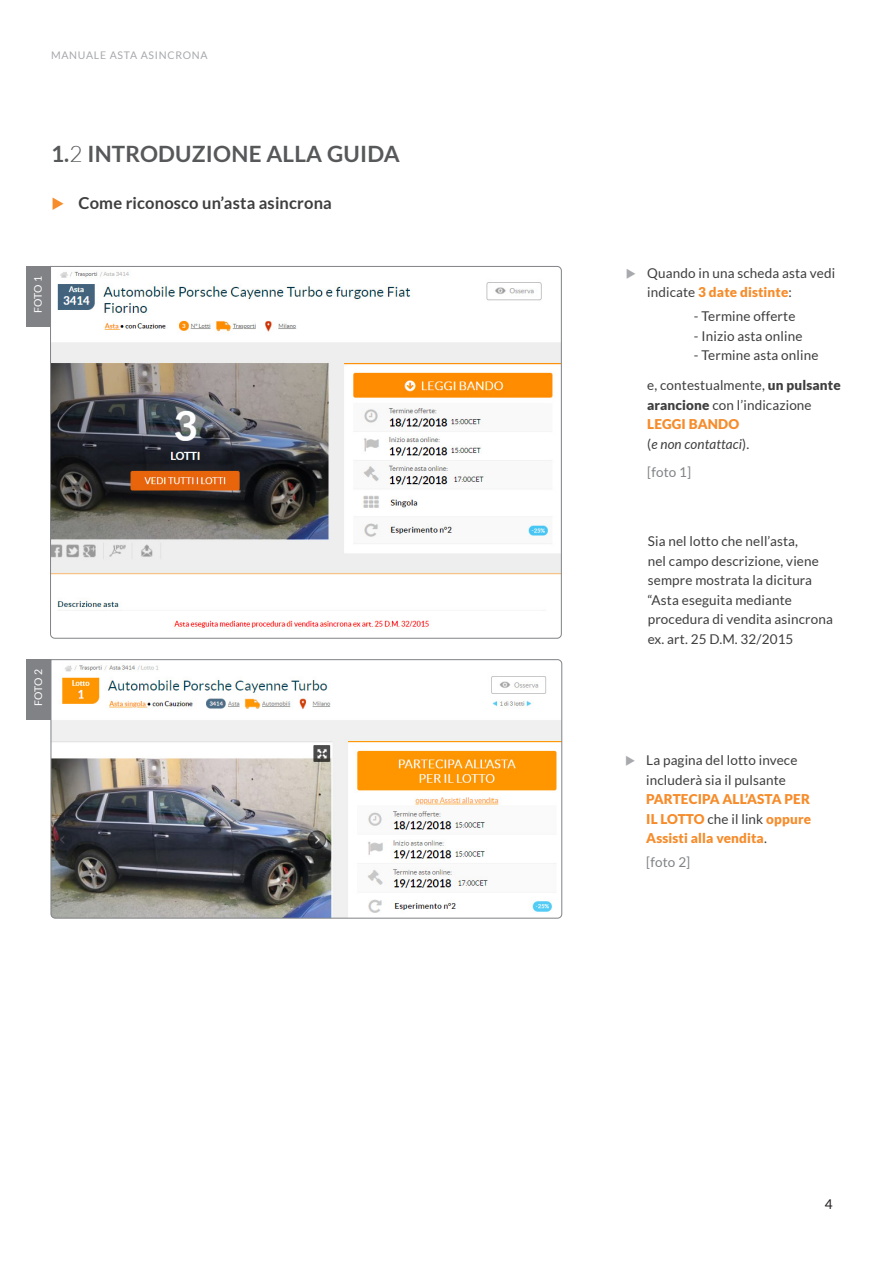
<style>
.page{position:relative;width:893px;height:1263px;background:#fff}
.page>*{position:absolute;margin:0;border:0;box-sizing:border-box;transform-origin:0 0}
.t1{font:700 22.5px "Lato";letter-spacing:.01em;color:#57585a}
.t2{font:700 16.5px "Lato";letter-spacing:.01em;color:#3e3e3f}
.t3{font:13.5px/19.5px "Lato";letter-spacing:.01em;color:#3e3e3f}
.t4{font:900 13.5px/19.5px "Lato";letter-spacing:.01em;color:#f68c2b;text-align:justify}
.t5{font:13.5px "Lato";letter-spacing:.01em;color:#808285}
.t6{font:13.5px "Lato";color:#231f20}
.t7{font:10.5px "Lato";letter-spacing:.07em;color:#a8a9ad}
.t8{font:10.5px "Lato";letter-spacing:-.02em;color:#fff}
.s1{font-weight:300}
.s2{font-weight:900;color:#f68c2b}
.s3{font-weight:900}
.s4{font-style:italic}
.s5{font-weight:400;color:#3e3e3f}
</style>
<div class="page">
<svg style="left:50px;top:266px;width:512px;height:373px"></svg>
<div style="left:26px;top:266px;width:24px;height:61px;background:#808285"></div>
<img style="left:50px;top:659px;width:513px;height:260px">
<div style="left:27px;top:659px;width:24px;height:61px;background:#808285"></div>
<p class="t7" style="left:51px;top:50px;width:158px">MANUALE ASTA ASINCRONA</p>
<h1 class="t1" style="left:51px;top:140px;width:350px">1.<span class="s1">2</span> INTRODUZIONE ALLA GUIDA</h1>
<p class="t2" style="left:79px;top:193px;width:255px">Come riconosco un’asta asincrona</p>
<p class="t8" style="left:32px;top:313px;width:39px;rotate:-90deg">FOTO 1</p>
<p class="t8" style="left:33px;top:706px;width:39px;rotate:-90deg">FOTO 2</p>
<p class="t3" style="left:647px;top:263px;width:189px">Quando in una scheda asta vedi indicate <span class="s2">3 date distinte</span>:</p>
<p class="t3" style="left:694px;top:306px;width:103px">- Termine offerte</p>
<p class="t3" style="left:694px;top:326px;width:110px">- Inizio asta online</p>
<p class="t3" style="left:694px;top:345px;width:126px">- Termine asta online</p>
<p class="t3" style="left:647px;top:375px;width:195px">e, contestualmente, <span class="s3">un pulsante arancione</span> con l’indicazione<br><span class="s2">LEGGI BANDO<br></span>(<span class="s4">e non contattaci</span>).</p>
<p class="t5" style="left:647px;top:464px;width:46px">[foto 1]</p>
<p class="t3" style="left:648px;top:531px;width:187px">Sia nel lotto che nell’asta,<br>nel campo descrizione, viene sempre mostrata la dicitura “Asta eseguita mediante procedura di vendita asincrona ex. art. 25 D.M. 32/2015</p>
<p class="t3" style="left:646px;top:751px;width:153px">La pagina del lotto invece includerà sia il pulsante</p>
<p class="t4" style="left:646px;top:789px;width:166px">PARTECIPA ALL’ASTA PER IL LOTTO <span class="s5">che il link</span> oppure Assisti alla vendita<span class="s5">.</span></p>
<p class="t5" style="left:646px;top:855px;width:46px">[foto 2]</p>
<p class="t6" style="left:825px;top:1196px;width:9px">4</p>
</div>
